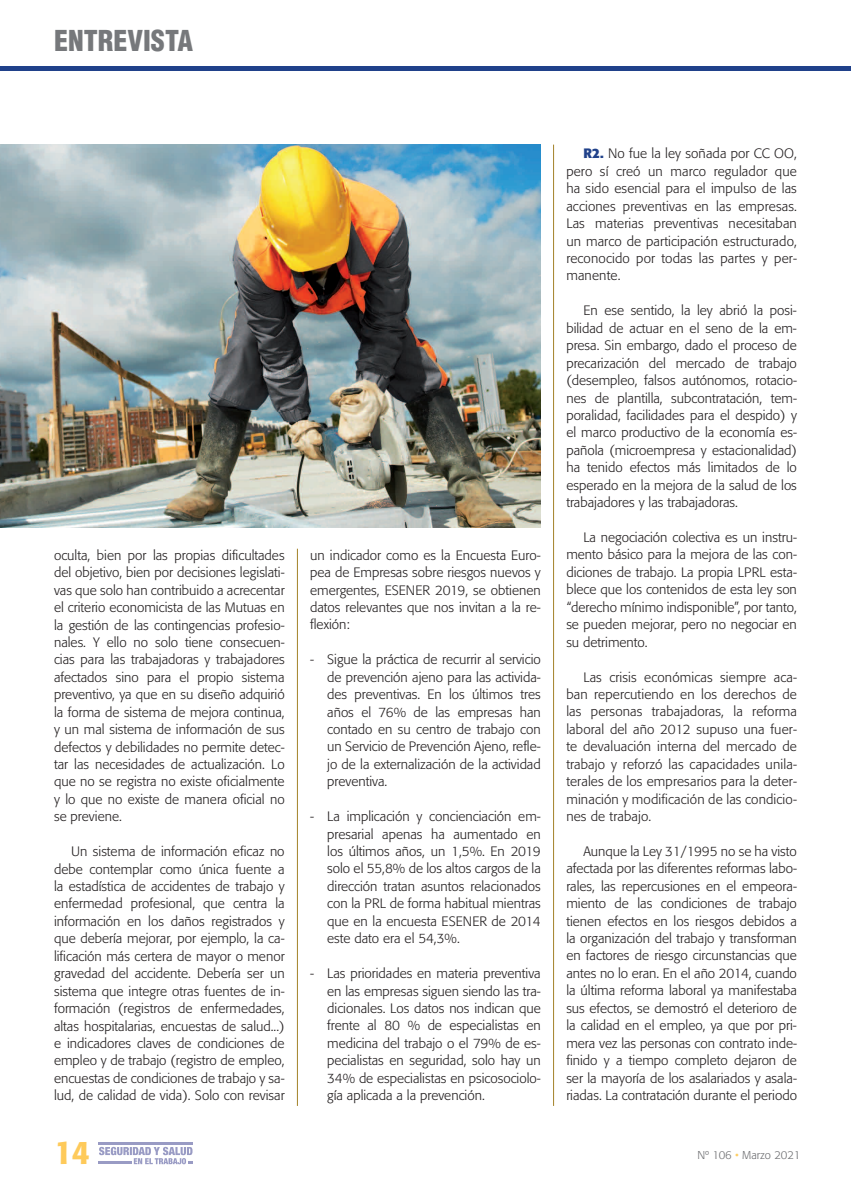
<style>
.page{position:relative;width:851px;height:1191px;background:#fff}
.page>*{position:absolute;margin:0;border:0;box-sizing:border-box;transform-origin:0 0}
.t1{font:500 32.4px "Formata";color:#feca5a}
.t2{font:900 condensed 28.05px "Helvetica LT Std";color:#76787b}
.t3{font:300 13.5px/17.4px "Formata";color:#231f20;text-align:justify}
.t4{font:300 11.25px "Formata";color:#6c6d70}
.s1{font-weight:700;color:#20418a}
.s2{color:#fece64}
</style>
<div class="page">
<hr style="left:0;top:67px;width:850px;height:4px;background:#20418a">
<hr style="left:98px;top:1142px;width:95px;height:2px;background:#999bc4">
<hr style="left:98px;top:1161px;width:34px;height:3px;background:#999bc4">
<svg style="left:99px;top:1146px;width:94px;height:18px"></svg>
<hr style="left:553px;top:145px;width:1px;height:961px;background:#a38228">
<hr style="left:297px;top:549px;width:1px;height:557px;background:#a38228">
<img style="left:0;top:145px;width:540px;height:382px">
<h2 class="t2" style="left:54px;top:23px;width:141px">ENTREVISTA</h2>
<p class="t3" style="left:54px;top:546px;width:232px">oculta, bien por las propias dificultades del objetivo, bien por decisiones legislati&shy;vas que solo han contribuido a acrecentar el criterio economicista de las Mutuas en la gestión de las contingencias profesio&shy;nales. Y ello no solo tiene consecuen&shy;cias para las trabajadoras y trabajadores afectados sino para el propio sistema preventivo, ya que en su diseño adquirió la forma de sistema de mejora continua, y un mal sistema de información de sus defectos y debilidades no permite detec&shy;tar las necesidades de actualización. Lo que no se registra no existe oficialmente y lo que no existe de manera oficial no se previene.</p>
<p class="t3" style="left:54px;top:843px;width:232px;text-indent:17px">Un sistema de información eficaz no debe contemplar como única fuente a la estadística de accidentes de trabajo y enfermedad profesional, que centra la información en los daños registrados y que debería mejorar, por ejemplo, la ca&shy;lificación más certera de mayor o menor gravedad del accidente. Debería ser un sistema que integre otras fuentes de in&shy;formación (registros de enfermedades, altas hospitalarias, encuestas de salud...) e indicadores claves de condiciones de empleo y de trabajo (registro de empleo, encuestas de condiciones de trabajo y sa&shy;lud, de calidad de vida). Solo con revisar</p>
<p class="t3" style="left:310px;top:546px;width:232px">un indicador como es la Encuesta Euro&shy;pea de Empresas sobre riesgos nuevos y emergentes, ESENER 2019, se obtienen datos relevantes que nos invitan a la re&shy;flexión:</p>
<p class="t3" style="left:327px;top:651px;width:215px;text-indent:-17px">- Sigue la práctica de recurrir al servicio de prevención ajeno para las activida&shy;des preventivas. En los últimos tres años el 76% de las empresas han contado en su centro de trabajo con un Servicio de Prevención Ajeno, refle&shy;jo de la externalización de la actividad preventiva.</p>
<p class="t3" style="left:327px;top:808px;width:215px;text-indent:-17px">- La implicación y concienciación em&shy;presarial apenas ha aumentado en los últimos años, un 1,5%. En 2019 solo el 55,8% de los altos cargos de la dirección tratan asuntos relacionados con la PRL de forma habitual mientras que en la encuesta ESENER de 2014 este dato era el 54,3%.</p>
<p class="t3" style="left:327px;top:964px;width:215px;text-indent:-17px">- Las prioridades en materia preventiva en las empresas siguen siendo las tra&shy;dicionales. Los datos nos indican que frente al 80 % de especialistas en medicina del trabajo o el 79% de es&shy;pecialistas en seguridad, solo hay un 34% de especialistas en psicosociolo&shy;gía aplicada a la prevención.</p>
<p class="t3" style="left:566px;top:145px;width:232px;text-indent:17px"><span class="s1">R2.</span> No fue la ley soñada por CC OO, pero sí creó un marco regulador que ha sido esencial para el impulso de las acciones preventivas en las empresas.<br>Las materias preventivas necesitaban un marco de participación estructurado, reconocido por todas las partes y per&shy;manente.</p>
<p class="t3" style="left:566px;top:302px;width:232px;text-indent:17px">En ese sentido, la ley abrió la posi&shy;bilidad de actuar en el seno de la em&shy;presa. Sin embargo, dado el proceso de precarización del mercado de trabajo (desempleo, falsos autónomos, rotacio&shy;nes de plantilla, subcontratación, tem&shy;poralidad, facilidades para el despido) y el marco productivo de la economía es&shy;pañola (microempresa y estacionalidad) ha tenido efectos más limitados de lo esperado en la mejora de la salud de los trabajadores y las trabajadoras.</p>
<p class="t3" style="left:566px;top:529px;width:232px;text-indent:17px">La negociación colectiva es un instru&shy;mento básico para la mejora de las con&shy;diciones de trabajo. La propia LPRL esta&shy;blece que los contenidos de esta ley son “derecho mínimo indisponible”, por tanto, se pueden mejorar, pero no negociar en su detrimento.</p>
<p class="t3" style="left:566px;top:668px;width:232px;text-indent:17px">Las crisis económicas siempre aca&shy;ban repercutiendo en los derechos de las personas trabajadoras, la reforma laboral del año 2012 supuso una fuer&shy;te devaluación interna del mercado de trabajo y reforzó las capacidades unila&shy;terales de los empresarios para la deter&shy;minación y modificación de las condicio&shy;nes de trabajo.</p>
<p class="t3" style="left:566px;top:842px;width:232px;text-indent:17px">Aunque la Ley 31/1995 no se ha visto afectada por las diferentes reformas labo&shy;rales, las repercusiones en el empeora&shy;miento de las condiciones de trabajo tienen efectos en los riesgos debidos a la organización del trabajo y transforman en factores de riesgo circunstancias que antes no lo eran. En el año 2014, cuando la última reforma laboral ya manifestaba sus efectos, se demostró el deterioro de la calidad en el empleo, ya que por pri&shy;mera vez las personas con contrato inde&shy;finido y a tiempo completo dejaron de ser la mayoría de los asalariados y asala&shy;riadas. La contratación durante el periodo</p>
<h1 class="t1" style="left:54px;top:1132px;width:38px">14</h1>
<p class="t4" style="left:697px;top:1148px;width:104px">Nº 106 <span class="s2">•</span> Marzo 2021</p>
</div>
